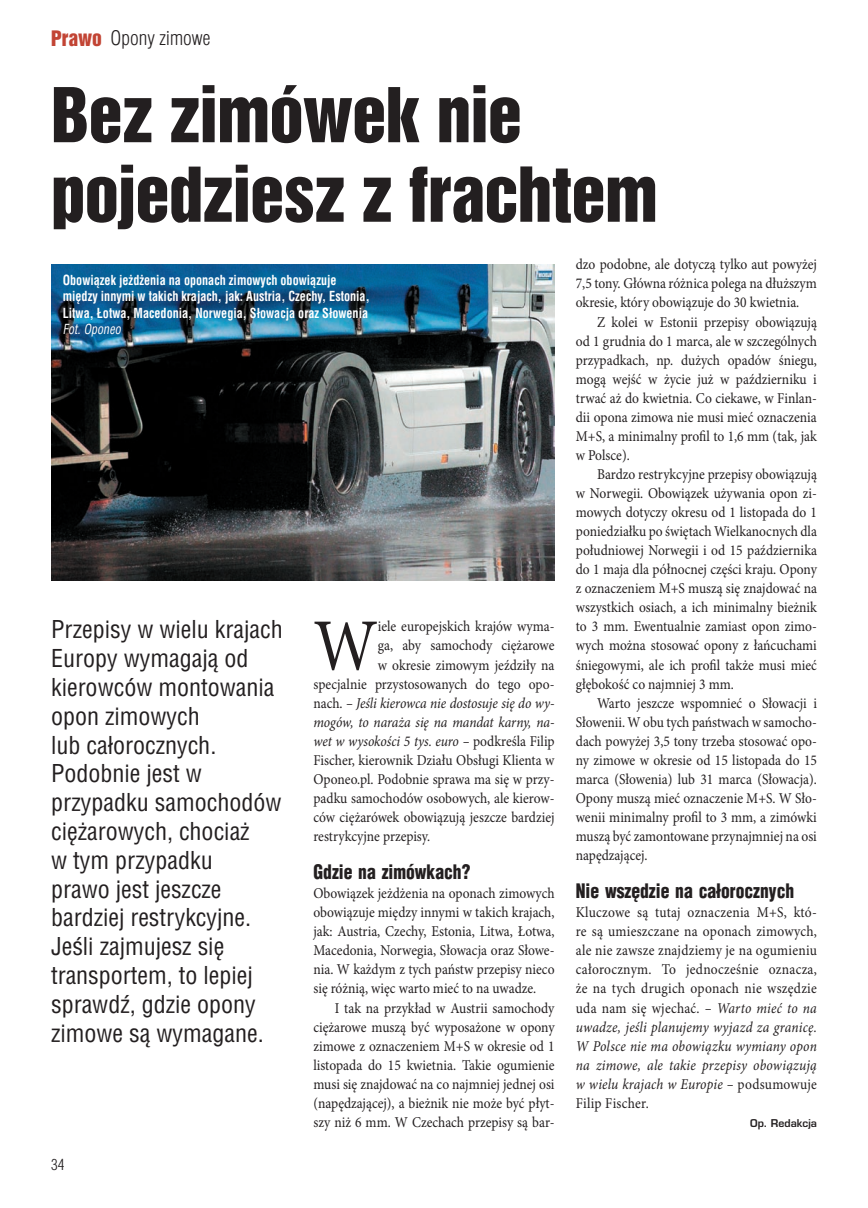
<style>
.page{position:relative;width:868px;height:1208px;background:#fff}
.page>*{position:absolute;margin:0;border:0;box-sizing:border-box;transform-origin:0 0}
.t1{font:73.65px "Minion Pro";color:#231f20;scale:.9 1}
.t2{font:69px/79.5px "Switzerland Inserat";letter-spacing:-.015em;color:#231f20}
.t3{font:24px/28.8px "Switzerland Condensed";color:#231f20}
.t4{font:900 19.5px "Switzerland Cond";color:#231f20;scale:.9 1}
.t5{font:300 19.5px "Switzerland Cond";color:#231f20}
.t6{font:15px/19px "Minion Pro";color:#231f20;text-align:justify;scale:.9 1}
.t7{font:italic 15px "Minion Pro";letter-spacing:-.005em;color:#231f20;scale:.9 1}
.t8{font:300 15px "Switzerland Cond";color:#231f20}
.t9{font:700 13.5px/16.2px "Switzerland Condensed";color:#fff;scale:.9 1}
.t10{font:italic 13.5px "Switzerland Condensed";color:#fff;scale:.9 1}
.t11{font:700 10.5px "Euromode";color:#231f20}
.s1{font-family:"Switzerland Inserat";font-weight:400;color:#c24434}
.s2{font-style:normal}
.s3{font-style:italic}
</style>
<div class="page">
<img style="left:51px;top:264px;width:503px;height:316px">
<h3 class="t5" style="left:51px;top:27px;width:161px"><span class="s1">Prawo</span> Opony zimowe</h3>
<h2 class="t2" style="left:51px;top:75px;width:608px">Bez zimówek nie pojedziesz z frachtem</h2>
<p class="t9" style="left:63px;top:272px;width:342px">Obowiązek jeżdżenia na oponach zimowych obowiązuje między innymi w takich krajach, jak: Austria, Czechy, Estonia,<br>Litwa, Łotwa, Macedonia, Norwegia, Słowacja oraz Słowenia</p>
<p class="t10" style="left:63px;top:321px;width:66px">Fot. Oponeo</p>
<p class="t3" style="left:51px;top:615px;width:233px">Przepisy w wielu krajach<br>Europy wymagają od kierowców montowania opon zimowych<br>lub całorocznych.<br>Podobnie jest w przypadku samochodów ciężarowych, chociaż<br>w tym przypadku<br>prawo jest jeszcze bardziej restrykcyjne.<br>Jeśli zajmujesz się transportem, to lepiej sprawdź, gdzie opony zimowe są wymagane.</p>
<p class="t8" style="left:51px;top:1155px;width:15px">34</p>
<h1 class="t1" style="left:313px;top:596px;width:73px">W</h1>
<p class="t6" style="left:378px;top:617px;width:198px">iele europejskich krajów wyma-</p>
<p class="t6" style="left:378px;top:636px;width:198px">ga, aby samochody ciężarowe</p>
<p class="t6" style="left:378px;top:655px;width:198px">w okresie zimowym jeździły na</p>
<p class="t6" style="left:313px;top:674px;width:269px">specjalnie przystosowanych do tego opo-</p>
<p class="t7" style="left:313px;top:692px;width:269px"><span class="s2">nach.</span> – Jeśli kierowca nie dostosuje się do wy-</p>
<p class="t7" style="left:313px;top:711px;width:269px">mogów, to naraża się na mandat karny, na-</p>
<p class="t7" style="left:313px;top:730px;width:269px">wet w wysokości 5 tys. euro – <span class="s2">podkreśla Filip</span></p>
<p class="t6" style="left:313px;top:750px;width:269px">Fischer, kierownik Działu Obsługi Klienta w</p>
<p class="t6" style="left:313px;top:769px;width:269px">Oponeo.pl. Podobnie sprawa ma się w przy-</p>
<p class="t6" style="left:313px;top:788px;width:269px">padku samochodów osobowych, ale kierow-</p>
<p class="t6" style="left:313px;top:807px;width:269px">ców ciężarówek obowiązują jeszcze bardziej</p>
<p class="t6" style="left:313px;top:826px;width:131px">restrykcyjne przepisy.</p>
<h3 class="t4" style="left:313px;top:859px;width:176px">Gdzie na zimówkach?</h3>
<p class="t6" style="left:313px;top:884px;width:269px">Obowiązek jeżdżenia na oponach zimowych obowiązuje między innymi w takich krajach, jak: Austria, Czechy, Estonia, Litwa, Łotwa, Macedonia, Norwegia, Słowacja oraz Słowe&shy;nia. W każdym z tych państw przepisy nieco się różnią, więc warto mieć to na uwadze.</p>
<p class="t6" style="left:313px;top:998px;width:269px;text-indent:21px">I tak na przykład w Austrii samochody ciężarowe muszą być wyposażone w opony zimowe z oznaczeniem M+S w okresie od 1 listopada do 15 kwietnia. Takie ogumienie musi się znajdować na co najmniej jednej osi (napędzającej), a bieżnik nie może być płyt&shy;szy niż 6 mm. W Czechach przepisy są bar-</p>
<p class="t6" style="left:575px;top:255px;width:269px">dzo podobne, ale dotyczą tylko aut powyżej 7,5 tony. Główna różnica polega na dłuższym okresie, który obowiązuje do 30 kwietnia.</p>
<p class="t6" style="left:575px;top:312px;width:269px;text-indent:21px">Z kolei w Estonii przepisy obowiązują od 1 grudnia do 1 marca, ale w szczególnych przypadkach, np. dużych opadów śniegu, mogą wejść w życie już w październiku i trwać aż do kwietnia. Co ciekawe, w Finlan&shy;dii opona zimowa nie musi mieć oznaczenia M+S, a minimalny profil to 1,6 mm (tak, jak w Polsce).</p>
<p class="t6" style="left:575px;top:465px;width:269px;text-indent:21px">Bardzo restrykcyjne przepisy obowiązują w Norwegii. Obowiązek używania opon zi&shy;mowych dotyczy okresu od 1 listopada do 1 poniedziałku po świętach Wielkanocnych dla południowej Norwegii i od 15 października do 1 maja dla północnej części kraju. Opony z oznaczeniem M+S muszą się znajdować na wszystkich osiach, a ich minimalny bieżnik to 3 mm. Ewentualnie zamiast opon zimo&shy;wych można stosować opony z łańcuchami śniegowymi, ale ich profil także musi mieć głębokość co najmniej 3 mm.</p>
<p class="t6" style="left:575px;top:693px;width:269px;text-indent:21px">Warto jeszcze wspomnieć o Słowacji i Słowenii. W obu tych państwach w samocho&shy;dach powyżej 3,5 tony trzeba stosować opo&shy;ny zimowe w okresie od 15 listopada do 15 marca (Słowenia) lub 31 marca (Słowacja).<br>Opony muszą mieć oznaczenie M+S. W Sło&shy;wenii minimalny profil to 3 mm, a zimówki muszą być zamontowane przynajmniej na osi napędzającej.</p>
<h3 class="t4" style="left:575px;top:878px;width:244px">Nie wszędzie na całorocznych</h3>
<p class="t6" style="left:575px;top:903px;width:269px">Kluczowe są tutaj oznaczenia M+S, któ&shy;re są umieszczane na oponach zimowych, ale nie zawsze znajdziemy je na ogumieniu całorocznym. To jednocześnie oznacza, że na tych drugich oponach nie wszędzie uda nam się wjechać. <span class="s3">– Warto mieć to na uwadze, jeśli planujemy wyjazd za granicę.<br>W Polsce nie ma obowiązku wymiany opon na zimowe, ale takie przepisy obowiązują w wielu krajach w Europie –</span> podsumowuje Filip Fischer.</p>
<p class="t11" style="left:750px;top:1116px;width:68px">Op. Redakcja</p>
</div>
